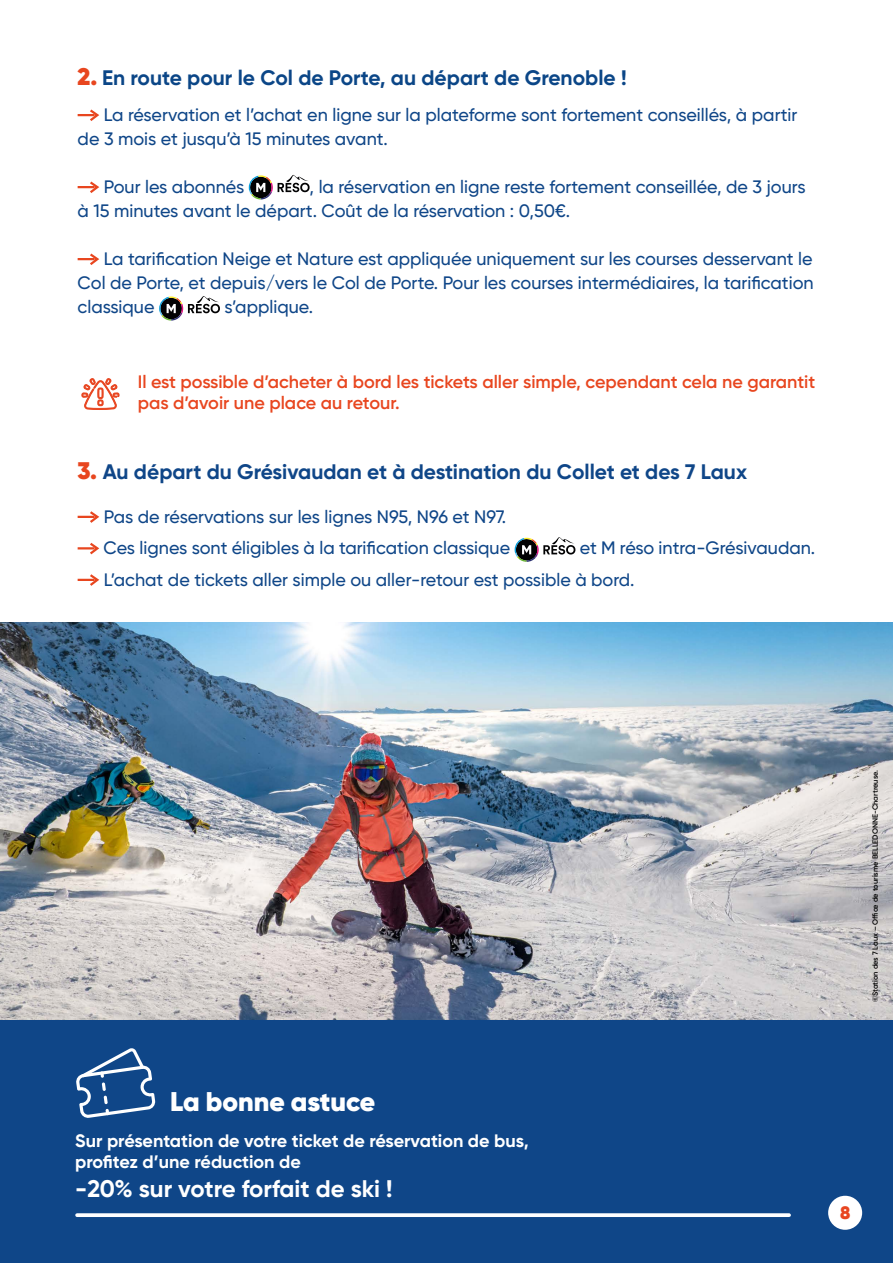
<style>
.page{position:relative;width:893px;height:1263px;background:#fff}
.page>*{position:absolute;margin:0;border:0;box-sizing:border-box;transform-origin:0 0}
.t1{font:900 27px "Gilroy";color:#fff}
.t2{font:700 24px "Gilroy";letter-spacing:-.005em;color:#fff}
.t3{font:700 21px "Gilroy";color:#0f4688}
.t4{font:700 21px "Gilroy";color:#0b4687}
.t5{font:500 18px/24px "Gilroy";color:#0f4688}
.t6{font:600 18px/21px "Gilroy";color:#e8461f}
.t7{font:700 18px/21.6px "Gilroy";color:#fff}
.t8{font:900 18px "Gilroy";color:#e84621}
.t9{font:600 7.5px "Gilroy";color:#000}
.s1{font-weight:900;font-size:24px;color:#e8461f}
</style>
<div class="page">
<div style="left:0;top:1019px;width:893px;height:244px;background:#0f4688"></div>
<svg style="left:78px;top:109px;width:22px;height:12px"></svg>
<svg style="left:78px;top:181px;width:22px;height:12px"></svg>
<svg style="left:249px;top:175px;width:61px;height:24px"></svg>
<svg style="left:78px;top:253px;width:22px;height:12px"></svg>
<svg style="left:159px;top:296px;width:61px;height:25px"></svg>
<svg style="left:78px;top:511px;width:22px;height:12px"></svg>
<svg style="left:78px;top:542px;width:22px;height:13px"></svg>
<svg style="left:515px;top:537px;width:60px;height:25px"></svg>
<svg style="left:78px;top:574px;width:22px;height:12px"></svg>
<svg style="left:77px;top:1213px;width:712px;height:4px;background:#eef2f6"></svg>
<svg style="left:76px;top:1048px;width:80px;height:70px"></svg>
<img style="left:0;top:622px;width:893px;height:397px">
<svg style="left:82px;top:378px;width:37px;height:32px"></svg>
<div style="left:828px;top:1196px;width:34px;height:34px;background:#fff;border-radius:50%"></div>
<p class="t4" style="left:78px;top:65px;width:550px"><span class="s1">2.</span> En route pour le Col de Porte, au départ de Grenoble !</p>
<p class="t5" style="left:78px;top:103px;width:721px;text-indent:26px">La réservation et l’achat en ligne sur la plateforme sont fortement conseillés, à partir de 3 mois et jusqu’à 15 minutes avant.</p>
<p class="t5" style="left:104px;top:175px;width:142px">Pour les abonnés</p>
<p class="t5" style="left:78px;top:175px;width:730px;text-indent:232px">, la réservation en ligne reste fortement conseillée, de 3 jours à 15 minutes avant le départ. Coût de la réservation : 0,50€.</p>
<p class="t5" style="left:78px;top:247px;width:737px;text-align:justify;text-indent:26px">La tarification Neige et Nature est appliquée uniquement sur les courses desservant le Col de Porte, et depuis/vers le Col de Porte. Pour les courses intermédiaires, la tarification classique</p>
<p class="t5" style="left:224px;top:295px;width:90px">s’applique.</p>
<p class="t6" style="left:138px;top:371px;width:679px">Il est possible d’acheter à bord les tickets aller simple, cependant cela ne garantit pas d’avoir une place au retour.</p>
<p class="t3" style="left:78px;top:459px;width:671px"><span class="s1">3.</span> Au départ du Grésivaudan et à destination du Collet et des 7 Laux</p>
<p class="t5" style="left:104px;top:501px;width:408px;line-height:31.5px">Pas de réservations sur les lignes N95, N96 et N97.<br>Ces lignes sont éligibles à la tarification classique</p>
<p class="t5" style="left:104px;top:532px;width:713px;line-height:31.5px;text-indent:476px">et M réso intra-Grésivaudan.<br>L’achat de tickets aller simple ou aller-retour est possible à bord.</p>
<h1 class="t1" style="left:170px;top:1085px;width:207px">La bonne astuce</h1>
<p class="t7" style="left:75px;top:1130px;width:455px">Sur présentation de votre ticket de réservation de bus, profitez d’une réduction de</p>
<h2 class="t2" style="left:75px;top:1174px;width:319px">-20% sur votre forfait de ski !</h2>
<p class="t9" style="left:870px;top:1002px;width:234px;rotate:-90deg">©Station des 7 Laux – Office de tourisme BELLEDONNE-Chartreuse.</p>
<p class="t8" style="left:840px;top:1201px;width:12px">8</p>
</div>
